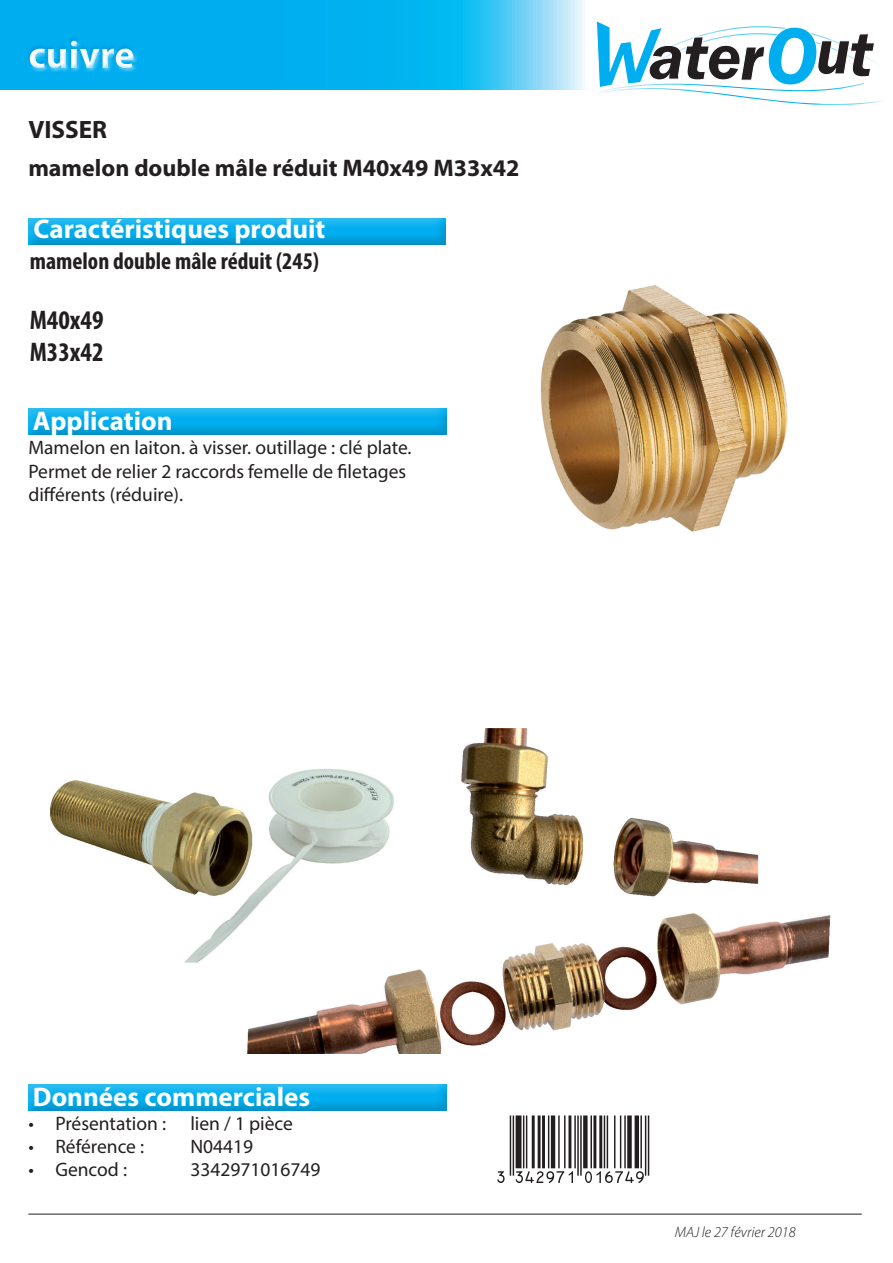
<style>
.page{position:relative;width:893px;height:1263px;background:#fff}
.page>*{position:absolute;margin:0;border:0;box-sizing:border-box;transform-origin:0 0}
.t1{font:700 39px "Myriad Pro";color:#fff}
.t2{font:700 27px "Myriad Pro";color:#fff}
.t3{font:700 condensed 27px "Myriad Pro";color:#231f20}
.t4{font:700 25.2px "Myriad Pro";color:#231f20}
.t5{font:700 24px "Myriad Pro";color:#231f20}
.t6{font:700 condensed 24px "Myriad Pro";color:#231f20}
.t7{font:19.5px/23.4px "Myriad Pro";color:#231f20}
.t8{font:italic 300 15px "Myriad Pro";color:#231f20}
</style>
<div class="page">
<svg style="left:1px;top:1px;width:584px;height:18px;background:#18b7f0"></svg>
<div style="left:26px;top:217px;width:420px;height:30px;background:#231f20;opacity:.75"></div>
<div style="left:0;top:19px;width:609px;height:106px;background:#00aeef;opacity:.75"></div>
<img style="left:540px;top:285px;width:248px;height:247px">
<div style="left:26px;top:407px;width:420px;height:30px;background:#231f20;opacity:.75"></div>
<div style="left:26px;top:1084px;width:420px;height:30px;background:#231f20;opacity:.75"></div>
<hr style="left:28px;top:1214px;width:834px;height:1px;background:#231f20">
<svg style="left:592px;top:20px;width:292px;height:85px"></svg>
<img style="left:50px;top:728px;width:781px;height:325px">
<h1 class="t1" style="left:28px;top:30px;width:108px">cuivre</h1>
<p class="t4" style="left:28px;top:113px;width:80px">VISSER</p>
<p class="t5" style="left:28px;top:153px;width:493px">mamelon double mâle réduit M40x49 M33x42</p>
<p class="t2" style="left:34px;top:212px;width:293px">Caractéristiques produit</p>
<p class="t6" style="left:30px;top:246px;width:291px">mamelon double mâle réduit (245)</p>
<p class="t3" style="left:30px;top:303px;width:75px">M40x49</p>
<p class="t3" style="left:30px;top:335px;width:75px">M33x42</p>
<p class="t2" style="left:33px;top:403px;width:141px">Application</p>
<p class="t7" style="left:28px;top:436px;width:385px">Mamelon en laiton. à visser. outillage : clé plate.<br>Permet de relier 2 raccords femelle de filetages différents (réduire).</p>
<p class="t2" style="left:33px;top:1079px;width:279px">Données commerciales</p>
<p class="t7" style="left:28px;top:1111px;width:266px">• Présentation : lien / 1 pièce</p>
<p class="t7" style="left:28px;top:1134px;width:117px">• Référence :</p>
<p class="t7" style="left:190px;top:1134px;width:64px">N04419</p>
<p class="t7" style="left:28px;top:1158px;width:100px">• Gencod :</p>
<p class="t7" style="left:190px;top:1158px;width:132px">3342971016749</p>
<p class="t8" style="left:675px;top:1223px;width:122px">MAJ le 27 février 2018</p>
</div>
